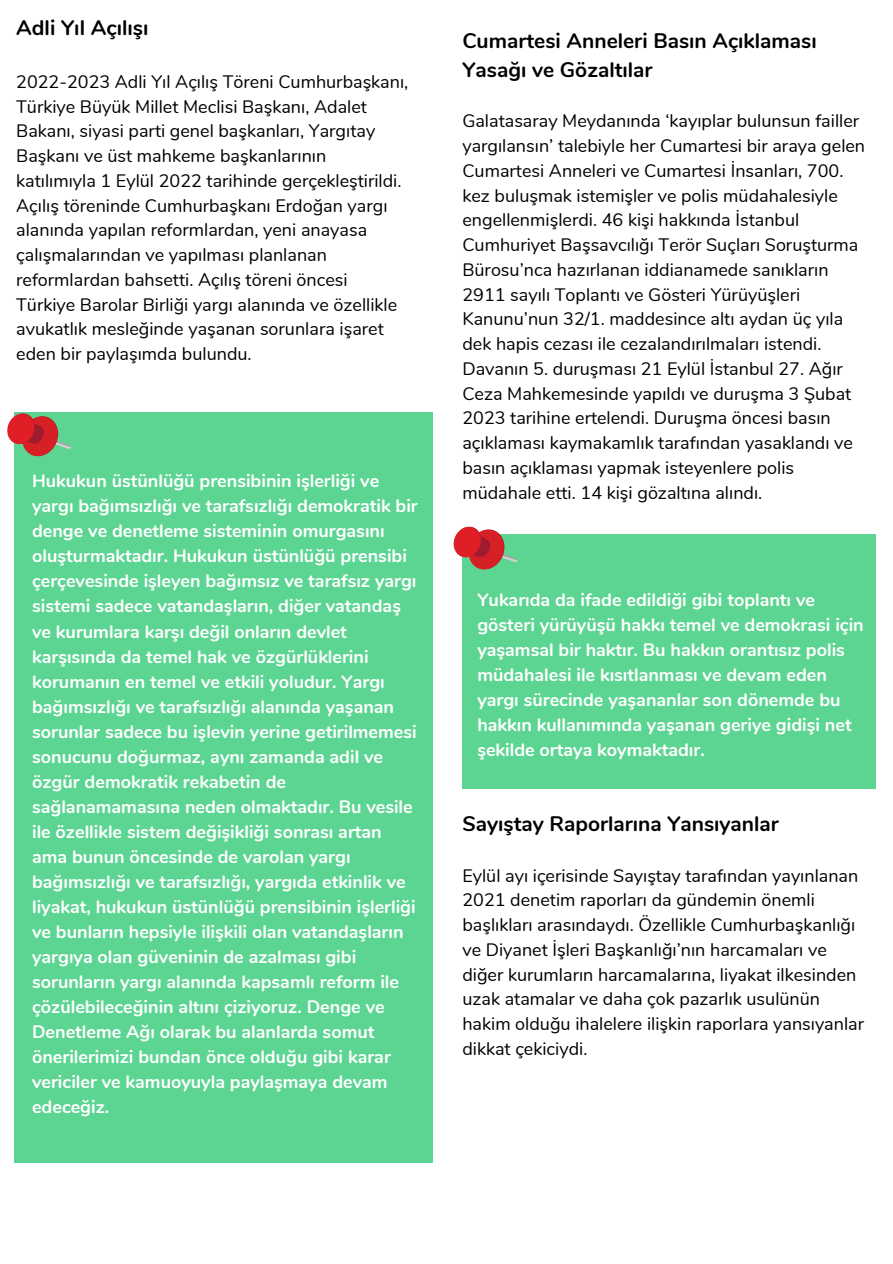
<style>
.page{position:relative;width:893px;height:1264px;background:#fff}
.page>*{position:absolute;margin:0;border:0;box-sizing:border-box;transform-origin:0 0}
.t1{font:700 21.15px "Nunito";color:#000}
.t2{font:700 21px/29.2px "Nunito";color:#000}
.t3{font:18px/24.8px "Nunito";color:#000}
.t4{font:700 18px/25px "Nunito";color:#fff}
</style>
<div class="page">
<div style="left:14px;top:413px;width:418px;height:749px;background:#5dd592"></div>
<svg style="left:7px;top:412px;width:65px;height:45px"></svg>
<div style="left:462px;top:534px;width:414px;height:254px;background:#5dd592"></div>
<svg style="left:453px;top:526px;width:65px;height:44px"></svg>
<p class="t1" style="left:16px;top:14px;width:134px">Adli Yıl Açılışı</p>
<p class="t3" style="left:16px;top:70px;width:393px">2022-2023 Adli Yıl Açılış Töreni Cumhurbaşkanı, Türkiye Büyük Millet Meclisi Başkanı, Adalet Bakanı, siyasi parti genel başkanları, Yargıtay Başkanı ve üst mahkeme başkanlarının katılımıyla 1 Eylül 2022 tarihinde gerçekleştirildi.<br>Açılış töreninde Cumhurbaşkanı Erdoğan yargı alanında yapılan reformlardan, yeni anayasa çalışmalarından ve yapılması planlanan reformlardan bahsetti. Açılış töreni öncesi Türkiye Barolar Birliği yargı alanında ve özellikle avukatlık mesleğinde yaşanan sorunlara işaret eden bir paylaşımda bulundu.</p>
<p class="t4" style="left:32px;top:469px;width:387px">Hukukun üstünlüğü prensibinin işlerliği ve yargı bağımsızlığı ve tarafsızlığı demokratik bir denge ve denetleme sisteminin omurgasını oluşturmaktadır. Hukukun üstünlüğü prensibi çerçevesinde işleyen bağımsız ve tarafsız yargı sistemi sadece vatandaşların, diğer vatandaş ve kurumlara karşı değil onların devlet karşısında da temel hak ve özgürlüklerini korumanın en temel ve etkili yoludur. Yargı bağımsızlığı ve tarafsızlığı alanında yaşanan sorunlar sadece bu işlevin yerine getirilmemesi sonucunu doğurmaz, aynı zamanda adil ve özgür demokratik rekabetin de sağlanamamasına neden olmaktadır. Bu vesile ile özellikle sistem değişikliği sonrası artan ama bunun öncesinde de varolan yargı bağımsızlığı ve tarafsızlığı, yargıda etkinlik ve liyakat, hukukun üstünlüğü prensibinin işlerliği ve bunların hepsiyle ilişkili olan vatandaşların yargıya olan güveninin de azalması gibi sorunların yargı alanında kapsamlı reform ile çözülebileceğinin altını çiziyoruz. Denge ve Denetleme Ağı olarak bu alanlarda somut önerilerimizi bundan önce olduğu gibi karar vericiler ve kamuoyuyla paylaşmaya devam edeceğiz.</p>
<p class="t2" style="left:462px;top:26px;width:356px">Cumartesi Anneleri Basın Açıklaması<br>Yasağı ve Gözaltılar</p>
<p class="t3" style="left:462px;top:109px;width:404px">Galatasaray Meydanında ‘kayıplar bulunsun failler yargılansın’ talebiyle her Cumartesi bir araya gelen Cumartesi Anneleri ve Cumartesi İnsanları, 700. kez buluşmak istemişler ve polis müdahalesiyle engellenmişlerdi. 46 kişi hakkında İstanbul Cumhuriyet Başsavcılığı Terör Suçları Soruşturma Bürosu’nca hazırlanan iddianamede sanıkların 2911 sayılı Toplantı ve Gösteri Yürüyüşleri Kanunu’nun 32/1. maddesince altı aydan üç yıla dek hapis cezası ile cezalandırılmaları istendi.<br>Davanın 5. duruşması 21 Eylül İstanbul 27. Ağır Ceza Mahkemesinde yapıldı ve duruşma 3 Şubat 2023 tarihine ertelendi. Duruşma öncesi basın açıklaması kaymakamlık tarafından yasaklandı ve basın açıklaması yapmak isteyenlere polis müdahale etti. 14 kişi gözaltına alındı.</p>
<p class="t4" style="left:477px;top:588px;width:388px">Yukarıda da ifade edildiği gibi toplantı ve gösteri yürüyüşü hakkı temel ve demokrasi için yaşamsal bir haktır. Bu hakkın orantısız polis müdahalesi ile kısıtlanması ve devam eden yargı sürecinde yaşananlar son dönemde bu hakkın kullanımında yaşanan geriye gidişi net şekilde ortaya koymaktadır.</p>
<p class="t2" style="left:462px;top:809px;width:318px">Sayıştay Raporlarına Yansıyanlar</p>
<p class="t3" style="left:462px;top:863px;width:403px">Eylül ayı içerisinde Sayıştay tarafından yayınlanan 2021 denetim raporları da gündemin önemli başlıkları arasındaydı. Özellikle Cumhurbaşkanlığı ve Diyanet İşleri Başkanlığı’nın harcamaları ve diğer kurumların harcamalarına, liyakat ilkesinden uzak atamalar ve daha çok pazarlık usulünün hakim olduğu ihalelere ilişkin raporlara yansıyanlar dikkat çekiciydi.</p>
</div>
